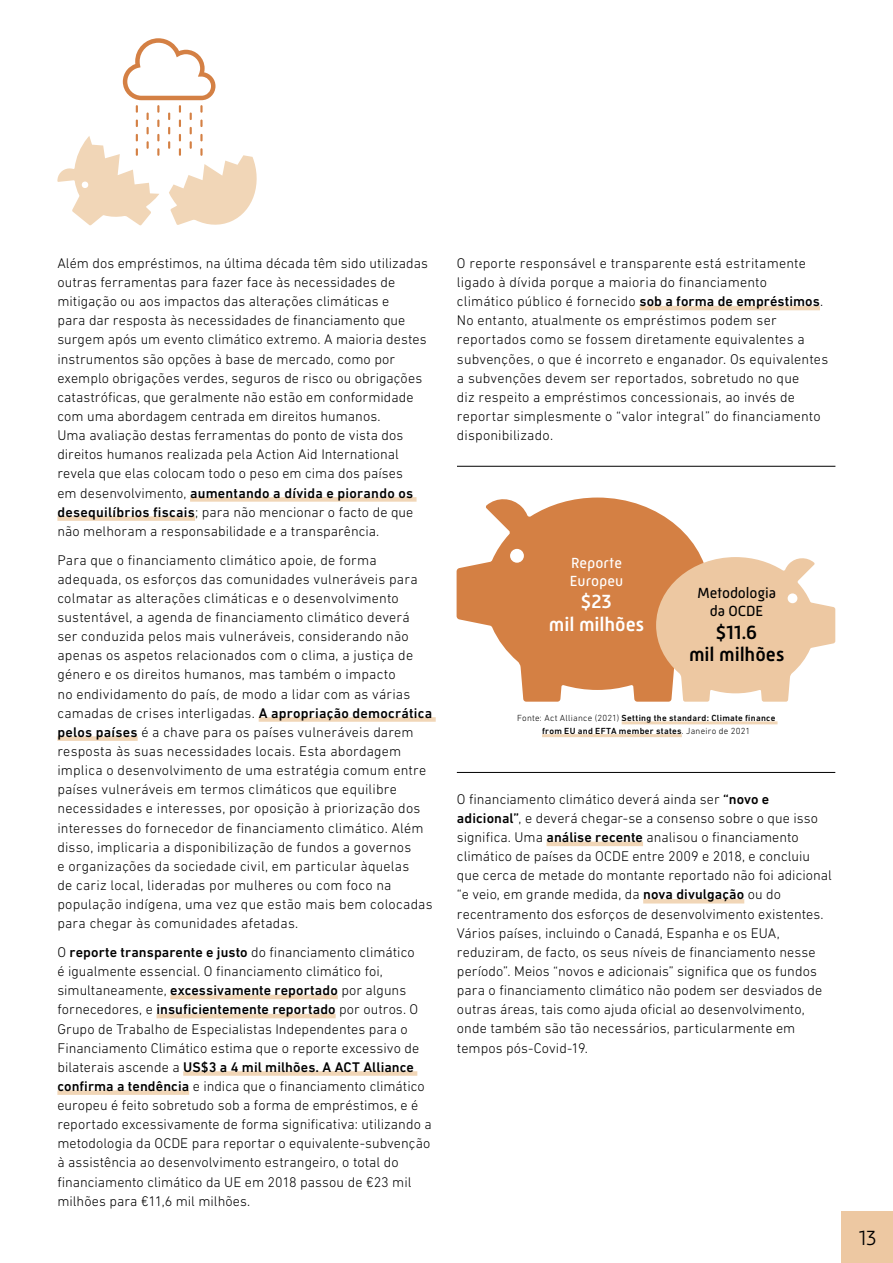
<style>
.page{position:relative;width:893px;height:1263px;background:#fff}
.page>*{position:absolute;margin:0;border:0;box-sizing:border-box;transform-origin:0 0}
.t1{font:300 21px "Mic 32 New";color:#000}
.t2{font:500 19.5px/22.5px "Mic 32 New";letter-spacing:-.005em;color:#000;text-align:center}
.t3{font:500 19.5px/22.5px "Mic 32 New";letter-spacing:-.005em;color:#fff;text-align:center}
.t4{font:15px/18px "Mic 32 New";color:#000;text-align:center}
.t5{font:15px/18px "Mic 32 New";letter-spacing:.01em;color:#fff}
.t6{font:300 14.25px/19.2px "DIN Next LT Pro";letter-spacing:.005em;color:#000}
.t7{font:500 9px/12.8px "DIN Next LT Pro";letter-spacing:.03em;color:#000;text-align:center}
.s1{font-weight:500}
.s2{font-weight:300}
</style>
<div class="page">
<div style="left:842px;top:1212px;width:51px;height:51px;background:#edc8a2"></div>
<div style="left:190px;top:497px;width:227px;height:5px;background:#f1d6b7"></div>
<div style="left:57px;top:516px;width:138px;height:5px;background:#f1d6b7"></div>
<div style="left:259px;top:717px;width:177px;height:5px;background:#f1d6b7"></div>
<div style="left:57px;top:736px;width:81px;height:5px;background:#f1d6b7"></div>
<hr style="left:170px;top:995px;width:168px;height:4px;background:#f1d6b7">
<hr style="left:157px;top:1014px;width:179px;height:4px;background:#f1d6b7">
<div style="left:183px;top:1071px;width:234px;height:5px;background:#f1d6b7"></div>
<div style="left:57px;top:1090px;width:132px;height:5px;background:#f1d6b7"></div>
<hr style="left:639px;top:306px;width:181px;height:4px;background:#f1d6b7">
<hr style="left:546px;top:842px;width:97px;height:4px;background:#f1d6b7">
<hr style="left:643px;top:899px;width:101px;height:4px;background:#f1d6b7">
<svg style="left:457px;top:497px;width:244px;height:205px;fill:#d48044"></svg>
<svg style="left:656px;top:556px;width:179px;height:146px"></svg>
<hr style="left:457px;top:466px;width:378px;height:1px;background:#000">
<hr style="left:457px;top:772px;width:378px;height:1px;background:#000">
<hr style="left:622px;top:721px;width:155px;height:3px;background:#f1d6b7">
<hr style="left:542px;top:734px;width:140px;height:3px;background:#f1d6b7">
<svg style="left:57px;top:38px;width:200px;height:188px"></svg>
<p class="t6" style="left:57px;top:253px;width:372px">Além dos empréstimos, na última década têm sido utilizadas outras ferramentas para fazer face às necessidades de mitigação ou aos impactos das alterações climáticas e<br>para dar resposta às necessidades de financiamento que surgem após um evento climático extremo. A maioria destes instrumentos são opções à base de mercado, como por exemplo obrigações verdes, seguros de risco ou obrigações catastróficas, que geralmente não estão em conformidade com uma abordagem centrada em direitos humanos.<br>Uma avaliação destas ferramentas do ponto de vista dos direitos humanos realizada pela Action Aid International revela que elas colocam todo o peso em cima dos países<br>em desenvolvimento, <span class="s1">aumentando a dívida e piorando os desequilíbrios fiscais</span>; para não mencionar o facto de que não melhoram a responsabilidade e a transparência.</p>
<p class="t6" style="left:57px;top:550px;width:377px">Para que o financiamento climático apoie, de forma adequada, os esforços das comunidades vulneráveis para colmatar as alterações climáticas e o desenvolvimento sustentável, a agenda de financiamento climático deverá ser conduzida pelos mais vulneráveis, considerando não apenas os aspetos relacionados com o clima, a justiça de género e os direitos humanos, mas também o impacto<br>no endividamento do país, de modo a lidar com as várias camadas de crises interligadas. <span class="s1">A apropriação democrática pelos países</span> é a chave para os países vulneráveis darem resposta às suas necessidades locais. Esta abordagem implica o desenvolvimento de uma estratégia comum entre países vulneráveis em termos climáticos que equilibre necessidades e interesses, por oposição à priorização dos interesses do fornecedor de financiamento climático. Além disso, implicaria a disponibilização de fundos a governos<br>e organizações da sociedade civil, em particular àquelas<br>de cariz local, lideradas por mulheres ou com foco na população indígena, uma vez que estão mais bem colocadas para chegar às comunidades afetadas.</p>
<p class="t6" style="left:57px;top:942px;width:376px">O <span class="s1">reporte transparente e justo</span> do financiamento climático<br>é igualmente essencial. O financiamento climático foi, simultaneamente, <span class="s1">excessivamente reportado</span> por alguns fornecedores, e <span class="s1">insuficientemente reportado</span> por outros. O Grupo de Trabalho de Especialistas Independentes para o Financiamento Climático estima que o reporte excessivo de bilaterais ascende a <span class="s1">US$3 a 4 mil milhões. A ACT Alliance confirma a tendência</span> e indica que o financiamento climático europeu é feito sobretudo sob a forma de empréstimos, e é reportado excessivamente de forma significativa: utilizando a metodologia da OCDE para reportar o equivalente-subvenção à assistência ao desenvolvimento estrangeiro, o total do financiamento climático da UE em 2018 passou de €23 mil milhões para €11,6 mil milhões.</p>
<p class="t6" style="left:457px;top:253px;width:373px">O reporte responsável e transparente está estritamente ligado à dívida porque a maioria do financiamento<br>climático público é fornecido <span class="s1">sob a forma de empréstimos</span>.<br>No entanto, atualmente os empréstimos podem ser reportados como se fossem diretamente equivalentes a subvenções, o que é incorreto e enganador. Os equivalentes a subvenções devem ser reportados, sobretudo no que<br>diz respeito a empréstimos concessionais, ao invés de reportar simplesmente o “valor integral” do financiamento disponibilizado.</p>
<p class="t5" style="left:570px;top:553px;width:55px">Reporte<br>Europeu</p>
<h2 class="t3" style="left:549px;top:590px;width:97px">$23<br>mil milhões</h2>
<p class="t4" style="left:697px;top:584px;width:80px">Metodologia da OCDE</p>
<h2 class="t2" style="left:689px;top:621px;width:97px">$11.6<br>mil milhões</h2>
<p class="t7" style="left:517px;top:712px;width:260px"><span class="s2">Fonte: Act Alliance (2021)</span> Setting the standard: Climate finance from EU and EFTA member states<span class="s2">. Janeiro de 2021</span></p>
<p class="t6" style="left:457px;top:789px;width:376px">O financiamento climático deverá ainda ser <span class="s1">“novo e adicional”</span>, e deverá chegar-se a consenso sobre o que isso significa. Uma <span class="s1">análise recente</span> analisou o financiamento climático de países da OCDE entre 2009 e 2018, e concluiu que cerca de metade do montante reportado não foi adicional “e veio, em grande medida, da <span class="s1">nova divulgação</span> ou do recentramento dos esforços de desenvolvimento existentes.<br>Vários países, incluindo o Canadá, Espanha e os EUA, reduziram, de facto, os seus níveis de financiamento nesse período”. Meios “novos e adicionais” significa que os fundos para o financiamento climático não podem ser desviados de outras áreas, tais como ajuda oficial ao desenvolvimento, onde também são tão necessários, particularmente em tempos pós-Covid-19.</p>
<h1 class="t1" style="left:858px;top:1225px;width:20px">13</h1>
</div>
